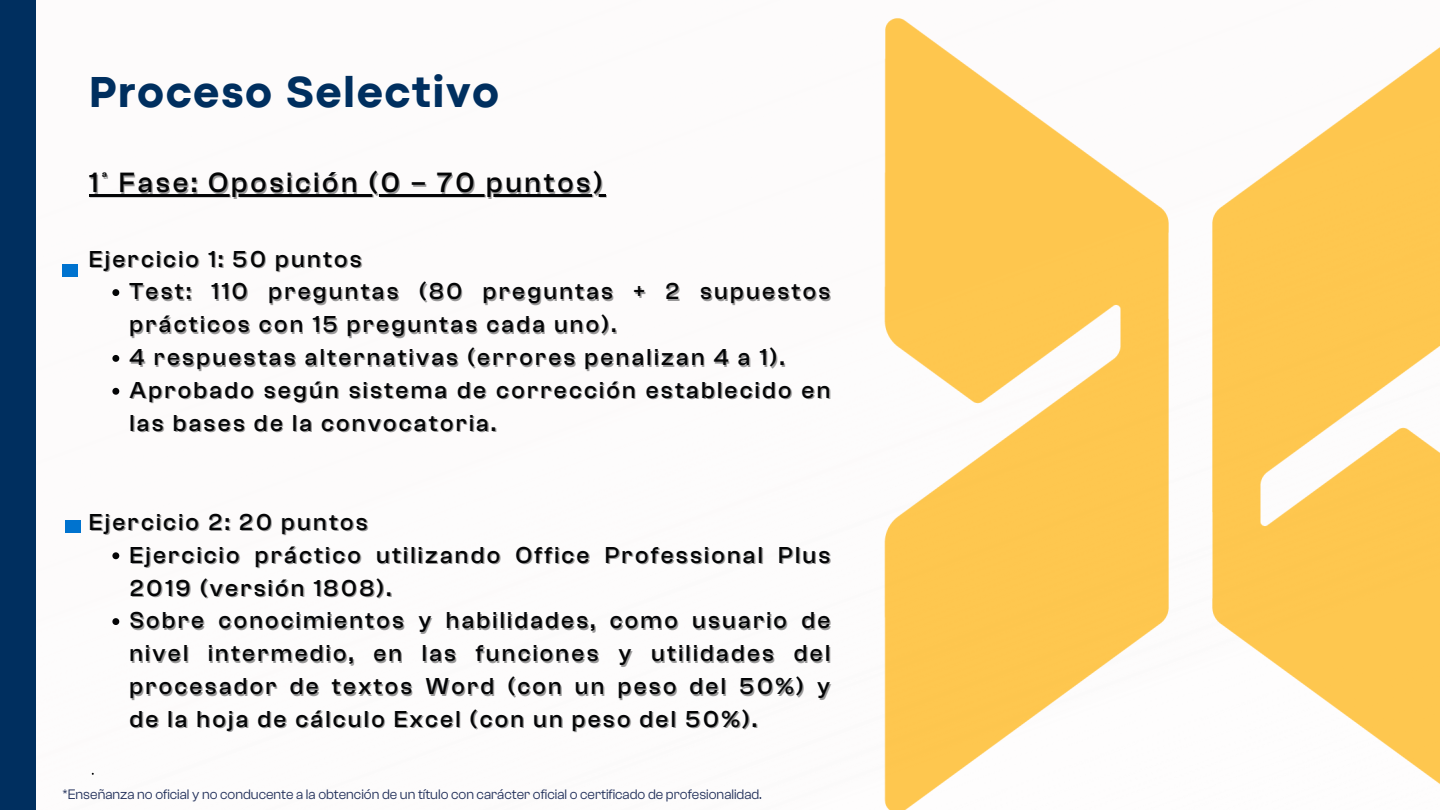
<style>
.page{position:relative;width:1440px;height:810px;background:#fff}
.page>*{position:absolute;margin:0;border:0;box-sizing:border-box;transform-origin:0 0}
.t1{font:800 45.2px "Codec Pro";letter-spacing:.035em;color:#002f5f}
.t2{font:500 28.9px "Clash Grotesk";letter-spacing:.1em;color:#040506}
.t3{font:500 23.9px "Clash Grotesk";letter-spacing:.1em;color:#040506}
.t4{font:14.2px "Clash Grotesk";color:#23315b}
</style>
<div class="page">
<img style="left:884px;top:18px;width:556px;height:792px">
<div style="left:0;top:0;width:36px;height:810px;background:#002f5f"></div>
<div style="left:62px;top:265px;width:16px;height:12px;background:#0073cf"></div>
<div style="left:65px;top:520px;width:16px;height:13px;background:#0073cf"></div>
<hr style="left:89px;top:194px;width:517px;height:2px;background:#040506">
<svg style="left:112px;top:289px;width:7px;height:7px"></svg>
<svg style="left:112px;top:355px;width:7px;height:7px"></svg>
<svg style="left:112px;top:388px;width:7px;height:7px"></svg>
<svg style="left:112px;top:552px;width:7px;height:7px"></svg>
<svg style="left:112px;top:618px;width:7px;height:7px"></svg>
<p class="t1" style="left:89px;top:76px;width:412px">Proceso Selectivo</p>
<p class="t2" style="left:89px;top:167px;width:515px">1ª Fase: Oposición (0 – 70 puntos)</p>
<h1 class="t3" style="left:89px;top:245px;width:274px">Ejercicio 1: 50 puntos</h1>
<h2 class="t3" style="left:129px;top:278px;width:702px">Test: 110 preguntas (80 preguntas + 2 supuestos</h2>
<h3 class="t3" style="left:129px;top:311px;width:488px">prácticos con 15 preguntas cada uno).</h3>
<p class="t3" style="left:129px;top:344px;width:657px">4 respuestas alternativas (errores penalizan 4 a 1).</p>
<p class="t3" style="left:129px;top:377px;width:702px">Aprobado según sistema de corrección establecido en</p>
<h3 class="t3" style="left:129px;top:410px;width:368px">las bases de la convocatoria.</h3>
<p class="t3" style="left:89px;top:508px;width:280px">Ejercicio 2: 20 puntos</p>
<p class="t3" style="left:129px;top:541px;width:702px">Ejercicio práctico utilizando Office Professional Plus</p>
<p class="t3" style="left:129px;top:574px;width:263px">2019 (versión 1808).</p>
<p class="t3" style="left:129px;top:607px;width:702px">Sobre conocimientos y habilidades, como usuario de</p>
<p class="t3" style="left:129px;top:640px;width:702px">nivel intermedio, en las funciones y utilidades del</p>
<p class="t3" style="left:129px;top:673px;width:702px">procesador de textos Word (con un peso del 50%) y</p>
<p class="t3" style="left:129px;top:706px;width:629px">de la hoja de cálculo Excel (con un peso del 50%).</p>
<p class="t4" style="left:62px;top:786px;width:701px">*Enseñanza no oficial y no conducente a la obtención de un título con carácter oficial o certificado de profesionalidad.</p>
</div>
